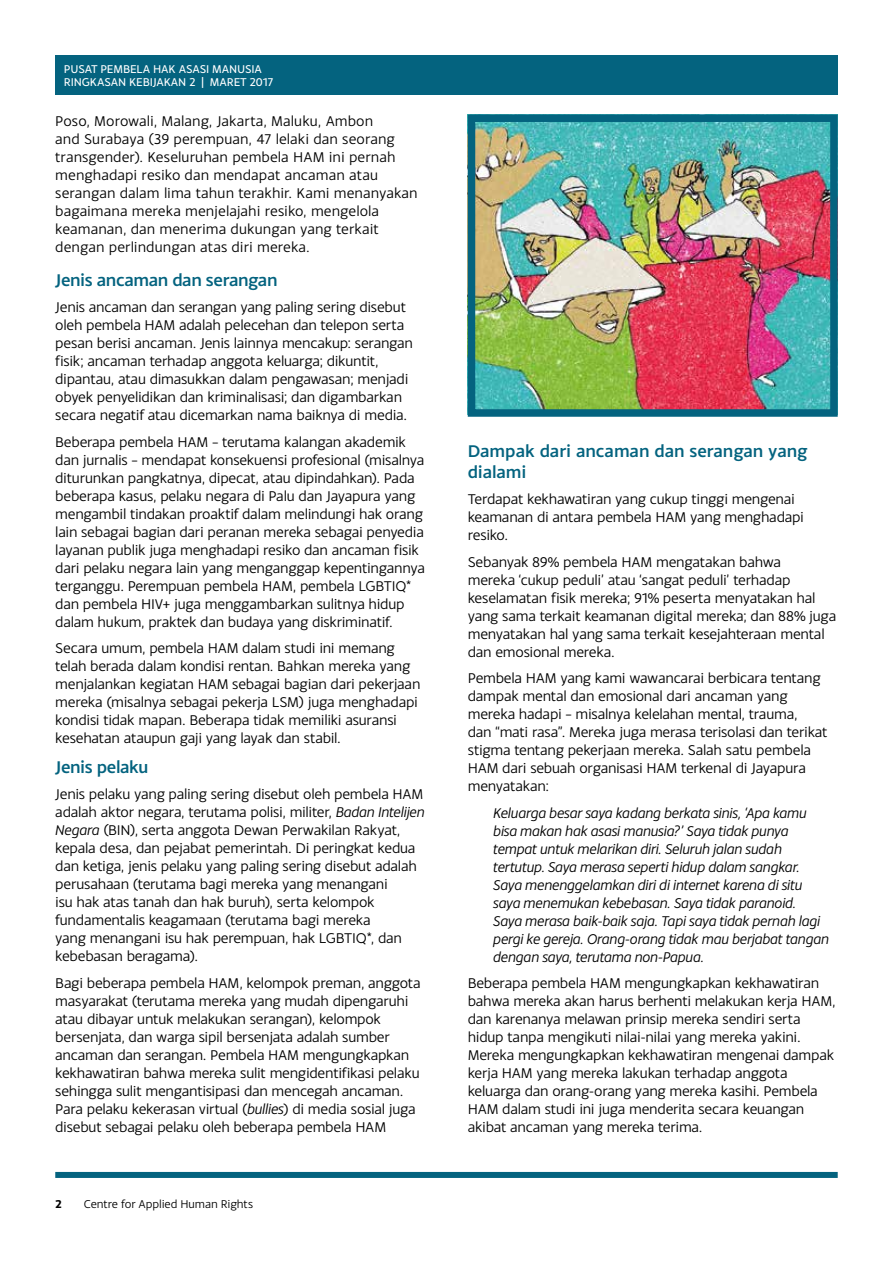
<style>
.page{position:relative;width:893px;height:1263px;background:#fff}
.page>*{position:absolute;margin:0;border:0;box-sizing:border-box;transform-origin:0 0}
.t1{font:500 18px/21px "Monsal Gothic";letter-spacing:-.015em;color:#04637f}
.t2{font:15px/18px "Monsal Gothic";letter-spacing:-.02em;color:#000}
.t3{font:italic 15px/18px "Monsal Gothic";letter-spacing:-.015em;color:#000}
.t4{font:15px/18px "Monsal Gothic";color:#000}
.t5{font:12px/13.5px "Monsal Gothic";letter-spacing:-.01em;color:#fff}
.t6{font:12px "Monsal Gothic";letter-spacing:-.01em;color:#000}
.t7{font:700 12px "Monsal Gothic";color:#000}
.s1{font-style:italic}
</style>
<div class="page">
<div style="left:55px;top:55px;width:783px;height:40px;background:#04637f"></div>
<div style="left:55px;top:1172px;width:783px;height:6px;background:#04637f"></div>
<img style="left:477px;top:123px;width:352px;height:285px">
<div style="left:468px;top:114px;width:370px;height:303px;border:8px solid #04637f"></div>
<p class="t5" style="left:64px;top:62px;width:211px">PUSAT PEMBELA HAK ASASI MANUSIA<br>RINGKASAN KEBIJAKAN 2 | MARET 2017</p>
<p class="t4" style="left:55px;top:111px;width:364px">Poso, Morowali, Malang, Jakarta, Maluku, Ambon<br>and Surabaya (39 perempuan, 47 lelaki dan seorang transgender). Keseluruhan pembela HAM ini pernah menghadapi resiko dan mendapat ancaman atau serangan dalam lima tahun terakhir. Kami menanyakan bagaimana mereka menjelajahi resiko, mengelola keamanan, dan menerima dukungan yang terkait dengan perlindungan atas diri mereka.</p>
<p class="t1" style="left:55px;top:269px;width:224px">Jenis ancaman dan serangan</p>
<p class="t2" style="left:55px;top:297px;width:359px">Jenis ancaman dan serangan yang paling sering disebut oleh pembela HAM adalah pelecehan dan telepon serta pesan berisi ancaman. Jenis lainnya mencakup: serangan fisik; ancaman terhadap anggota keluarga; dikuntit, dipantau, atau dimasukkan dalam pengawasan; menjadi obyek penyelidikan dan kriminalisasi; dan digambarkan secara negatif atau dicemarkan nama baiknya di media.</p>
<p class="t2" style="left:55px;top:432px;width:371px">Beberapa pembela HAM – terutama kalangan akademik dan jurnalis – mendapat konsekuensi profesional (misalnya diturunkan pangkatnya, dipecat, atau dipindahkan). Pada beberapa kasus, pelaku negara di Palu dan Jayapura yang mengambil tindakan proaktif dalam melindungi hak orang lain sebagai bagian dari peranan mereka sebagai penyedia layanan publik juga menghadapi resiko dan ancaman fisik dari pelaku negara lain yang menganggap kepentingannya terganggu. Perempuan pembela HAM, pembela LGBTIQ* dan pembela HIV+ juga menggambarkan sulitnya hidup dalam hukum, praktek dan budaya yang diskriminatif.</p>
<p class="t2" style="left:55px;top:638px;width:367px">Secara umum, pembela HAM dalam studi ini memang telah berada dalam kondisi rentan. Bahkan mereka yang menjalankan kegiatan HAM sebagai bagian dari pekerjaan mereka (misalnya sebagai pekerja LSM) juga menghadapi kondisi tidak mapan. Beberapa tidak memiliki asuransi kesehatan ataupun gaji yang layak dan stabil.</p>
<p class="t1" style="left:55px;top:756px;width:95px">Jenis pelaku</p>
<p class="t2" style="left:55px;top:784px;width:371px">Jenis pelaku yang paling sering disebut oleh pembela HAM adalah aktor negara, terutama polisi, militer, <span class="s1">Badan Intelijen Negara</span> (BIN), serta anggota Dewan Perwakilan Rakyat, kepala desa, dan pejabat pemerintah. Di peringkat kedua dan ketiga, jenis pelaku yang paling sering disebut adalah perusahaan (terutama bagi mereka yang menangani<br>isu hak atas tanah dan hak buruh), serta kelompok fundamentalis keagamaan (terutama bagi mereka<br>yang menangani isu hak perempuan, hak LGBTIQ*, dan kebebasan beragama).</p>
<p class="t2" style="left:55px;top:973px;width:367px">Bagi beberapa pembela HAM, kelompok preman, anggota masyarakat (terutama mereka yang mudah dipengaruhi atau dibayar untuk melakukan serangan), kelompok bersenjata, dan warga sipil bersenjata adalah sumber ancaman dan serangan. Pembela HAM mengungkapkan kekhawatiran bahwa mereka sulit mengidentifikasi pelaku sehingga sulit mengantisipasi dan mencegah ancaman.<br>Para pelaku kekerasan virtual (<span class="s1">bullies</span>) di media sosial juga disebut sebagai pelaku oleh beberapa pembela HAM</p>
<p class="t7" style="left:55px;top:1196px;width:8px">2</p>
<p class="t6" style="left:84px;top:1196px;width:171px">Centre for Applied Human Rights</p>
<p class="t1" style="left:468px;top:440px;width:341px">Dampak dari ancaman dan serangan yang dialami</p>
<p class="t2" style="left:468px;top:490px;width:338px">Terdapat kekhawatiran yang cukup tinggi mengenai keamanan di antara pembela HAM yang menghadapi resiko.</p>
<p class="t2" style="left:468px;top:552px;width:370px">Sebanyak 89% pembela HAM mengatakan bahwa<br>mereka ‘cukup peduli’ atau ‘sangat peduli’ terhadap keselamatan fisik mereka; 91% peserta menyatakan hal yang sama terkait keamanan digital mereka; dan 88% juga menyatakan hal yang sama terkait kesejahteraan mental dan emosional mereka.</p>
<p class="t2" style="left:468px;top:669px;width:361px">Pembela HAM yang kami wawancarai berbicara tentang dampak mental dan emosional dari ancaman yang mereka hadapi – misalnya kelelahan mental, trauma,<br>dan “mati rasa”. Mereka juga merasa terisolasi dan terikat stigma tentang pekerjaan mereka. Salah satu pembela HAM dari sebuah organisasi HAM terkenal di Jayapura menyatakan:</p>
<p class="t3" style="left:493px;top:803px;width:337px">Keluarga besar saya kadang berkata sinis, ‘Apa kamu bisa makan hak asasi manusia?’ Saya tidak punya tempat untuk melarikan diri. Seluruh jalan sudah tertutup. Saya merasa seperti hidup dalam sangkar.<br>Saya menenggelamkan diri di internet karena di situ saya menemukan kebebasan. Saya tidak paranoid.<br>Saya merasa baik-baik saja. Tapi saya tidak pernah lagi pergi ke gereja. Orang-orang tidak mau berjabat tangan dengan saya, terutama non-Papua.</p>
<p class="t2" style="left:468px;top:974px;width:369px">Beberapa pembela HAM mengungkapkan kekhawatiran bahwa mereka akan harus berhenti melakukan kerja HAM, dan karenanya melawan prinsip mereka sendiri serta hidup tanpa mengikuti nilai-nilai yang mereka yakini.<br>Mereka mengungkapkan kekhawatiran mengenai dampak kerja HAM yang mereka lakukan terhadap anggota keluarga dan orang-orang yang mereka kasihi. Pembela HAM dalam studi ini juga menderita secara keuangan akibat ancaman yang mereka terima.</p>
</div>
